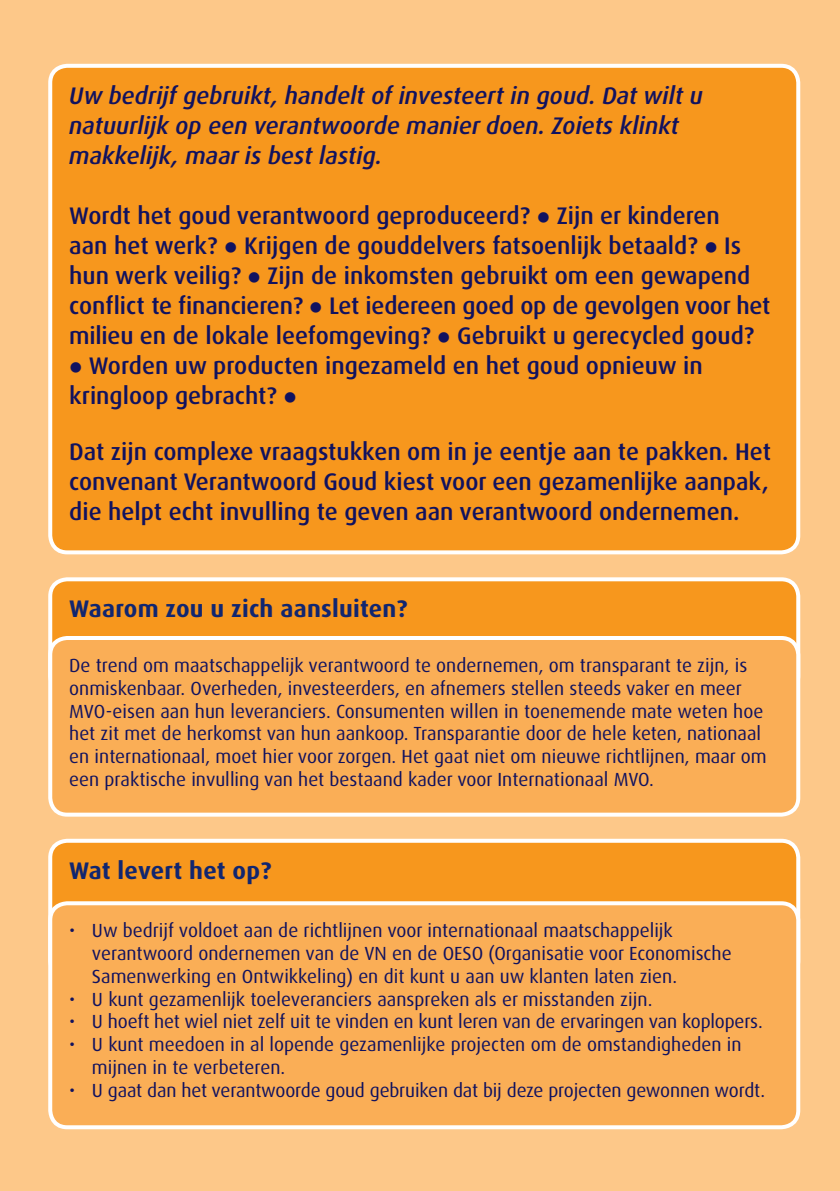
<style>
.page{position:relative;width:840px;height:1191px;background:#fff}
.page>*{position:absolute;margin:0;border:0;box-sizing:border-box;transform-origin:0 0}
._01_-_Hoofdtekst_kad{font:500 24px/30px "Dax OT";color:#11125f}
._01_-_Hoofdtekst_kad-2{font:italic 500 24px/30px "Dax OT";color:#11125f}
._03_-_Tussenkopje{font:700 24px "Dax OT";letter-spacing:.01em;color:#112670}
._01_-_Hoofdtekst_kad-3{font:19px/22.8px "Dax OT";color:#11125f}
</style>
<div class="page">
<div style="left:0;top:0;width:839px;height:1191px;background:#fdc889"></div>
<div style="left:50px;top:66px;width:747px;height:486px;background:#f7971d;border-radius:17px"></div>
<div style="left:48px;top:64px;width:751px;height:490px;border:4px solid #fff;border-radius:17px"></div>
<div style="left:50px;top:840px;width:747px;height:137px;background:#f7971d;border-radius:17px"></div>
<div style="left:48px;top:838px;width:751px;height:141px;border:4px solid #fff;border-radius:17px"></div>
<div style="left:50px;top:903px;width:747px;height:224px;background:#faae56;border-radius:17px"></div>
<div style="left:48px;top:901px;width:751px;height:228px;border:4px solid #fff;border-radius:17px"></div>
<div style="left:50px;top:579px;width:747px;height:113px;background:#f7971d;border-radius:17px"></div>
<div style="left:48px;top:577px;width:751px;height:117px;border:4px solid #fff;border-radius:17px"></div>
<div style="left:50px;top:638px;width:747px;height:176px;background:#faae56;border-radius:17px"></div>
<div style="left:48px;top:636px;width:751px;height:180px;border:4px solid #fff;border-radius:17px"></div>
<p class="_01_-_Hoofdtekst_kad-2" style="left:69px;top:81px;width:634px">Uw bedrijf gebruikt, handelt of investeert in goud. Dat wilt u natuurlijk op een verantwoorde manier doen. Zoiets klinkt makkelijk, maar is best lastig.</p>
<p class="_01_-_Hoofdtekst_kad" style="left:69px;top:201px;width:702px">Wordt het goud verantwoord geproduceerd? ● Zijn er kinderen<br>aan het werk? ● Krijgen de gouddelvers fatsoenlijk betaald? ● Is hun werk veilig? ● Zijn de inkomsten gebruikt om een gewapend conflict te financieren? ● Let iedereen goed op de gevolgen voor het milieu en de lokale leefomgeving? ● Gebruikt u gerecycled goud?</p>
<p class="_01_-_Hoofdtekst_kad" style="left:69px;top:351px;width:634px">● Worden uw producten ingezameld en het goud opnieuw in kringloop gebracht? ●</p>
<p class="_01_-_Hoofdtekst_kad" style="left:69px;top:437px;width:703px;text-align:justify">Dat zijn complexe vraagstukken om in je eentje aan te pakken. Het convenant Verantwoord Goud kiest voor een gezamenlijke aanpak, die helpt echt invulling te geven aan verantwoord ondernemen.</p>
<p class="_03_-_Tussenkopje" style="left:69px;top:593px;width:339px">Waarom zou u zich aansluiten?</p>
<p class="_01_-_Hoofdtekst_kad-3" style="left:69px;top:654px;width:698px">De trend om maatschappelijk verantwoord te ondernemen, om transparant te zijn, is onmiskenbaar. Overheden, investeerders, en afnemers stellen steeds vaker en meer MVO-eisen aan hun leveranciers. Consumenten willen in toenemende mate weten hoe het zit met de herkomst van hun aankoop. Transparantie door de hele keten, nationaal en internationaal, moet hier voor zorgen. Het gaat niet om nieuwe richtlijnen, maar om een praktische invulling van het bestaand kader voor Internationaal MVO.</p>
<p class="_03_-_Tussenkopje" style="left:69px;top:855px;width:203px">Wat levert het op?</p>
<p class="_01_-_Hoofdtekst_kad-3" style="left:92px;top:919px;width:640px;text-indent:-23px">• Uw bedrijf voldoet aan de richtlijnen voor internationaal maatschappelijk verantwoord ondernemen van de VN en de OESO (Organisatie voor Economische<br>Samenwerking en Ontwikkeling) en dit kunt u aan uw klanten laten zien.</p>
<p class="_01_-_Hoofdtekst_kad-3" style="left:69px;top:987px;width:584px">• U kunt gezamenlijk toeleveranciers aanspreken als er misstanden zijn.</p>
<p class="_01_-_Hoofdtekst_kad-3" style="left:69px;top:1010px;width:694px">• U hoeft het wiel niet zelf uit te vinden en kunt leren van de ervaringen van koplopers.</p>
<p class="_01_-_Hoofdtekst_kad-3" style="left:92px;top:1033px;width:650px;text-indent:-23px">• U kunt meedoen in al lopende gezamenlijke projecten om de omstandigheden in mijnen in te verbeteren.</p>
<p class="_01_-_Hoofdtekst_kad-3" style="left:69px;top:1079px;width:697px">• U gaat dan het verantwoorde goud gebruiken dat bij deze projecten gewonnen wordt.</p>
</div>
